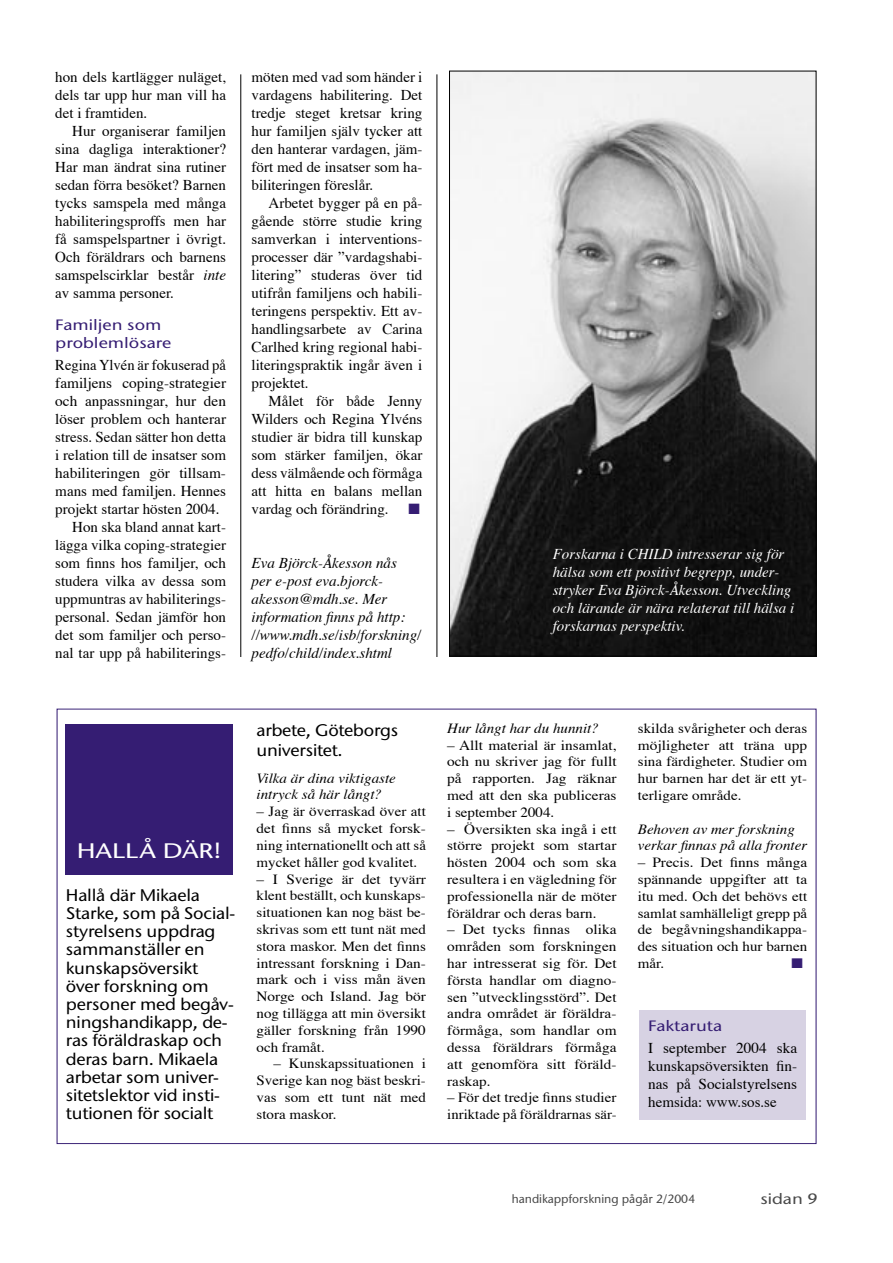
<style>
.page{position:relative;width:893px;height:1263px;background:#fff}
.page>*{position:absolute;margin:0;border:0;box-sizing:border-box;transform-origin:0 0}
.Mellan_rubrik{font:500 21px "Stone Sans ITC";color:#fff;scale:1.29 1}
.Ingress{font:500 16.8px/18.1px "Stone Sans ITC";letter-spacing:-.01em;color:#000;scale:1.07 1}
.Brödtext_10_pt_med_indrag{font:15px/18px "Times";color:#000;text-align:justify}
.brödtext_10_pt{font:15px/18px "Times";color:#000;text-align:justify}
.brödtext_italic{font:italic 15px/18px "Times";color:#fff}
.brödtext_italic-2{font:italic 15px/18px "Times";color:#000}
.Mellan_rubrik-2{font:500 15px/18px "Stone Sans ITC";color:#351d73;scale:1.2 1}
.t1{font:500 15px "Stone Sans ITC";color:#484848;scale:1.2 1}
.Brödtext_10_pt_med_indrag-2{font:15px "Zapf Dingbats ITC";color:#351d73}
.brödtext_10_pt-2{font:13.95px/16.8px "Times";color:#000;text-align:justify;scale:1.09 1}
.brödtext_10_pt-3{font:13.95px/16.8px "Times";color:#000;text-align:justify;scale:1.07 1}
.brödtext_10_pt-4{font:13.95px/16.8px "Times";color:#000;text-align:justify;scale:1.08 1}
.brödtext_italic-3{font:italic 13.95px/16.8px "Times";color:#000;scale:1.07 1}
.Brödtext_10_pt_med_indrag-3{font:13.95px/16.8px "Times";color:#000;text-align:justify;scale:1.07 1}
.brödtext_10_pt-5{font:13.95px "Zapf Dingbats ITC";color:#351d73;scale:1.07 1}
.t2{font:500 12px "Stone Sans ITC";color:#484848}
.s1{font-style:italic}
</style>
<div class="page">
<hr style="left:241px;top:74px;width:1px;height:1070px;background:#000">
<hr style="left:437px;top:74px;width:1px;height:1070px;background:#000">
<hr style="left:633px;top:74px;width:1px;height:1070px;background:#000">
<img style="left:451px;top:73px;width:363px;height:581px">
<div style="left:57px;top:709px;width:759px;height:434px;background:#fff"></div>
<div style="left:66px;top:724px;width:167px;height:150px;background:#351d73"></div>
<div style="left:640px;top:1011px;width:166px;height:109px;background:#d7d2e3"></div>
<p class="Brödtext_10_pt_med_indrag" style="left:55px;top:69px;width:172px">hon dels kartlägger nuläget, dels tar upp hur man vill ha det i framtiden.</p>
<p class="Brödtext_10_pt_med_indrag" style="left:55px;top:123px;width:172px;text-indent:17px">Hur organiserar familjen sina dagliga interaktioner?<br>Har man ändrat sina rutiner sedan förra besöket? Barnen tycks samspela med många habiliteringsproffs men har få samspelspartner i övrigt.<br>Och föräldrars och barnens samspelscirklar består <span class="s1">inte </span>av samma personer.</p>
<p class="Mellan_rubrik-2" style="left:55px;top:316px;width:98px">Familjen som problemlösare</p>
<p class="brödtext_10_pt" style="left:55px;top:357px;width:172px">Regina Ylvén är fokuserad på familjens coping-strategier och anpassningar, hur den löser problem och hanterar stress. Sedan sätter hon detta i relation till de insatser som habiliteringen gör tillsam&shy;mans med familjen. Hennes projekt startar hösten 2004.</p>
<p class="Brödtext_10_pt_med_indrag" style="left:55px;top:519px;width:172px;text-indent:17px">Hon ska bland annat kart&shy;lägga vilka coping-strategier som finns hos familjer, och studera vilka av dessa som uppmuntras av habiliterings&shy;personal. Sedan jämför hon det som familjer och perso&shy;nal tar upp på habiliterings-</p>
<p class="Brödtext_10_pt_med_indrag" style="left:252px;top:69px;width:172px">möten med vad som händer i vardagens habilitering. Det tredje steget kretsar kring hur familjen själv tycker att den hanterar vardagen, jäm&shy;fört med de insatser som ha&shy;biliteringen föreslår.</p>
<p class="Brödtext_10_pt_med_indrag" style="left:252px;top:195px;width:172px;text-indent:17px">Arbetet bygger på en på&shy;gående större studie kring samverkan i interventions&shy;processer där ”vardagshabi&shy;litering” studeras över tid utifrån familjens och habili&shy;teringens perspektiv. Ett av&shy;handlingsarbete av Carina Carlhed kring regional habi&shy;literingspraktik ingår även i projektet.</p>
<p class="Brödtext_10_pt_med_indrag" style="left:252px;top:393px;width:172px;text-indent:17px">Målet för både Jenny Wilders och Regina Ylvéns studier är bidra till kunskap som stärker familjen, ökar dess välmående och förmåga att hitta en balans mellan vardag och förändring.</p>
<p class="Brödtext_10_pt_med_indrag-2" style="left:408px;top:502px;width:13px">■</p>
<p class="brödtext_italic-2" style="left:252px;top:555px;width:171px">Eva Björck-Åkesson nås<br>per e-post eva.bjorck&shy;akesson@mdh.se. Mer information finns på http: //www.mdh.se/isb/forskning/ pedfo/child/index.shtml</p>
<p class="brödtext_italic" style="left:553px;top:546px;width:243px">Forskarna i CHILD intresserar sig för hälsa som ett positivt begrepp, under&shy;stryker Eva Björck-Åkesson. Utveckling och lärande är nära relaterat till hälsa i forskarnas perspektiv.</p>
<p class="Mellan_rubrik" style="left:77px;top:837px;width:114px">HALLÅ DÄR!</p>
<p class="Ingress" style="left:66px;top:886px;width:160px">Hallå där Mikaela<br>Starke, som på Social&shy;styrelsens uppdrag sammanställer en kunskapsöversikt över forskning om personer med begåv&shy;ningshandikapp, de&shy;ras föräldraskap och deras barn. Mikaela arbetar som univer&shy;sitetslektor vid insti&shy;tutionen för socialt</p>
<p class="Ingress" style="left:257px;top:719px;width:134px;line-height:20.1px">arbete, Göteborgs universitet.</p>
<p class="brödtext_italic-3" style="left:257px;top:770px;width:132px">Vilka är dina viktigaste intryck så här långt?</p>
<p class="brödtext_10_pt-3" style="left:257px;top:804px;width:160px">– Jag är överraskad över att det finns så mycket forsk&shy;ning internationellt och att så mycket håller god kvalitet.</p>
<p class="brödtext_10_pt-2" style="left:257px;top:871px;width:157px">– I Sverige är det tyvärr klent beställt, och kunskaps&shy;situationen kan nog bäst be&shy;skrivas som ett tunt nät med stora maskor. Men det finns intressant forskning i Dan&shy;mark och i viss mån även Norge och Island. Jag bör nog tillägga att min översikt gäller forskning från 1990 och framåt.</p>
<p class="Brödtext_10_pt_med_indrag-3" style="left:257px;top:1056px;width:160px;text-indent:17px">– Kunskapssituationen i Sverige kan nog bäst beskri&shy;vas som ett tunt nät med stora maskor.</p>
<p class="brödtext_italic-3" style="left:447px;top:720px;width:143px">Hur långt har du hunnit?</p>
<p class="brödtext_10_pt-2" style="left:447px;top:737px;width:157px">– Allt material är insamlat, och nu skriver jag för fullt på rapporten. Jag räknar med att den ska publiceras i september 2004.</p>
<p class="brödtext_10_pt-4" style="left:447px;top:821px;width:158px">– Översikten ska ingå i ett större projekt som startar hösten 2004 och som ska resultera i en vägledning för professionella när de möter föräldrar och deras barn.</p>
<p class="brödtext_10_pt-2" style="left:447px;top:922px;width:157px">– Det tycks finnas olika områden som forskningen har intresserat sig för. Det första handlar om diagno&shy;sen ”utvecklingsstörd”. Det andra området är föräldra&shy;förmåga, som handlar om dessa föräldrars förmåga att genomföra sitt föräld&shy;raskap.</p>
<p class="brödtext_10_pt-3" style="left:447px;top:1090px;width:160px">– För det tredje finns studier inriktade på föräldrarnas sär-</p>
<p class="brödtext_10_pt-3" style="left:638px;top:720px;width:160px">skilda svårigheter och deras möjligheter att träna upp sina färdigheter. Studier om hur barnen har det är ett yt&shy;terligare område.</p>
<p class="brödtext_italic-3" style="left:638px;top:821px;width:160px">Behoven av mer forskning verkar finnas på alla fronter</p>
<p class="brödtext_10_pt-2" style="left:638px;top:855px;width:157px">– Precis. Det finns många spännande uppgifter att ta itu med. Och det behövs ett samlat samhälleligt grepp på de begåvningshandikappa&shy;des situation och hur barnen mår.</p>
<p class="brödtext_10_pt-5" style="left:792px;top:957px;width:12px">■</p>
<p class="Mellan_rubrik-2" style="left:648px;top:1017px;width:63px">Faktaruta</p>
<p class="brödtext_10_pt" style="left:648px;top:1040px;width:151px">I september 2004 ska kunskapsöversikten fin&shy;nas på Socialstyrelsens hemsida: www.sos.se</p>
<p class="t2" style="left:512px;top:1191px;width:185px">handikappforskning pågår 2/2004</p>
<p class="t1" style="left:760px;top:1189px;width:49px">sidan 9</p>
</div>
